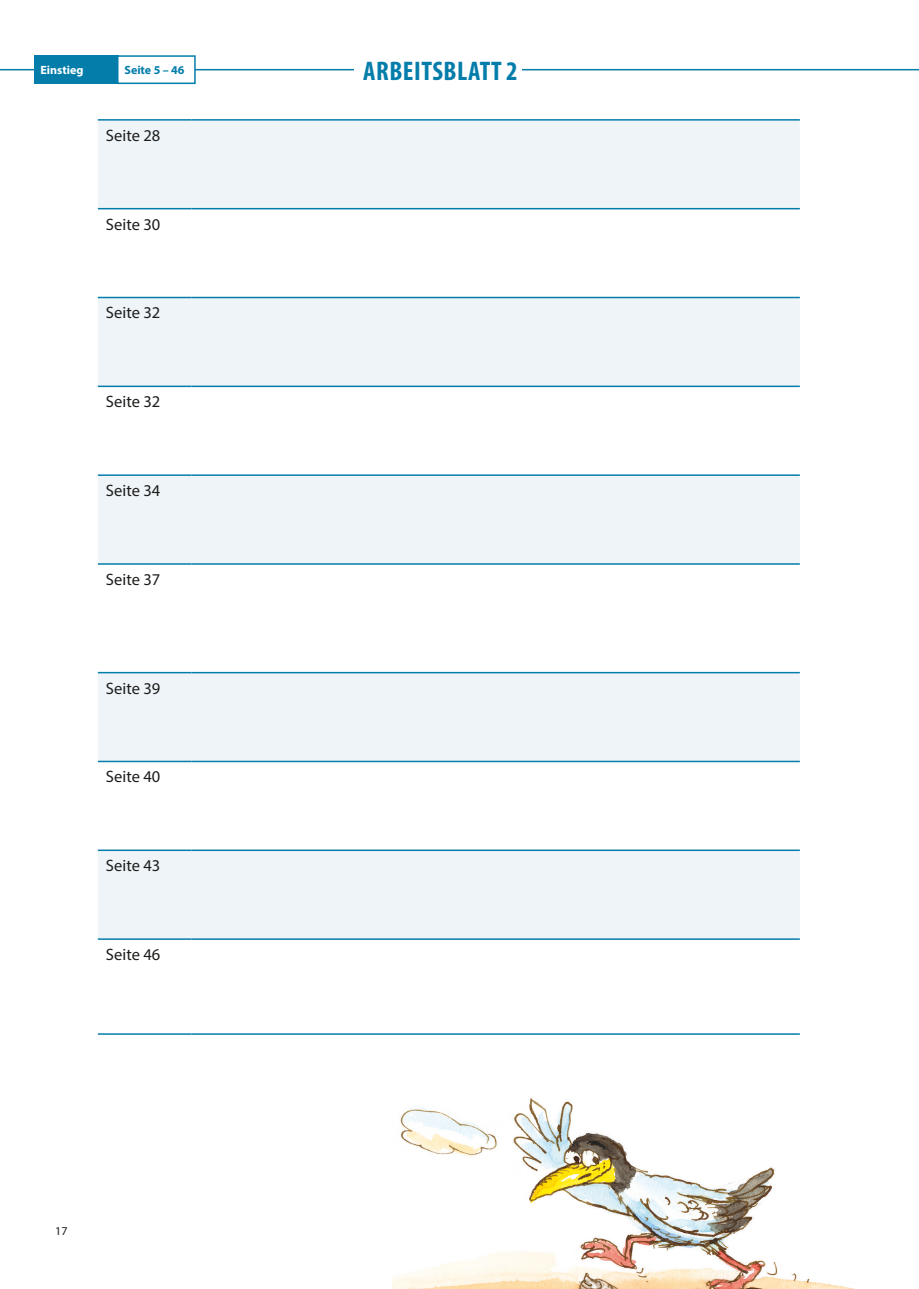
<style>
.page{position:relative;width:919px;height:1289px;background:#fff}
.page>*{position:absolute;margin:0;border:0;box-sizing:border-box;transform-origin:0 0}
.t1{font:700 condensed 27px "Myriad Pro";letter-spacing:.02em;color:#047daa}
.t2{font:16.5px "Myriad Pro";color:#1d1d1b}
.t3{font:700 12px "Myriad Pro";color:#047daa}
.t4{font:700 12px "Myriad Pro";color:#fff}
.t5{font:12px "Myriad Pro";color:#1d1d1b}
</style>
<div class="page">
<div style="left:98px;top:121px;width:701px;height:87px;background:#eff4f9"></div>
<svg style="left:98px;top:209px;width:701px;height:731px"></svg>
<hr style="left:98px;top:119px;width:93px;height:2px;background:#047daa">
<hr style="left:191px;top:119px;width:608px;height:2px;background:#047daa">
<hr style="left:98px;top:208px;width:93px;height:1px;background:#047daa">
<hr style="left:191px;top:208px;width:608px;height:1px;background:#047daa">
<hr style="left:98px;top:297px;width:93px;height:1px;background:#047daa">
<hr style="left:191px;top:297px;width:608px;height:1px;background:#047daa">
<hr style="left:98px;top:385px;width:93px;height:2px;background:#047daa">
<hr style="left:191px;top:385px;width:608px;height:2px;background:#047daa">
<hr style="left:98px;top:474px;width:93px;height:2px;background:#047daa">
<hr style="left:191px;top:474px;width:608px;height:2px;background:#047daa">
<hr style="left:98px;top:563px;width:93px;height:1px;background:#047daa">
<hr style="left:191px;top:563px;width:608px;height:1px;background:#047daa">
<hr style="left:98px;top:672px;width:93px;height:1px;background:#047daa">
<hr style="left:191px;top:672px;width:608px;height:1px;background:#047daa">
<hr style="left:98px;top:760px;width:93px;height:2px;background:#047daa">
<hr style="left:191px;top:760px;width:608px;height:2px;background:#047daa">
<hr style="left:98px;top:849px;width:93px;height:2px;background:#047daa">
<hr style="left:191px;top:849px;width:608px;height:2px;background:#047daa">
<hr style="left:98px;top:938px;width:93px;height:1px;background:#047daa">
<hr style="left:191px;top:938px;width:608px;height:1px;background:#047daa">
<hr style="left:98px;top:1033px;width:93px;height:1px;background:#047daa">
<hr style="left:191px;top:1033px;width:608px;height:1px;background:#047daa">
<hr style="left:0;top:69px;width:918px;height:1px;background:#047daa">
<div style="left:354px;top:55px;width:168px;height:29px;background:#fff"></div>
<img style="left:392px;top:1098px;width:458px;height:190px">
<div style="left:34px;top:55px;width:84px;height:29px;background:#047daa"></div>
<div style="left:117px;top:55px;width:79px;height:29px;background:#fff;border:2px solid #047daa"></div>
<p class="t4" style="left:40px;top:62px;width:44px">Einstieg</p>
<p class="t3" style="left:124px;top:62px;width:62px">Seite 5 – 46</p>
<h1 class="t1" style="left:363px;top:54px;width:156px">ARBEITSBLATT 2</h1>
<p class="t2" style="left:106px;top:125px;width:56px">Seite 28</p>
<p class="t2" style="left:106px;top:214px;width:56px">Seite 30</p>
<p class="t2" style="left:106px;top:303px;width:56px">Seite 32</p>
<p class="t2" style="left:106px;top:391px;width:56px">Seite 32</p>
<p class="t2" style="left:106px;top:480px;width:56px">Seite 34</p>
<p class="t2" style="left:106px;top:569px;width:56px">Seite 37</p>
<p class="t2" style="left:106px;top:677px;width:56px">Seite 39</p>
<p class="t2" style="left:106px;top:766px;width:56px">Seite 40</p>
<p class="t2" style="left:106px;top:855px;width:56px">Seite 43</p>
<p class="t2" style="left:106px;top:944px;width:56px">Seite 46</p>
<p class="t5" style="left:55px;top:1223px;width:14px">17</p>
</div>
